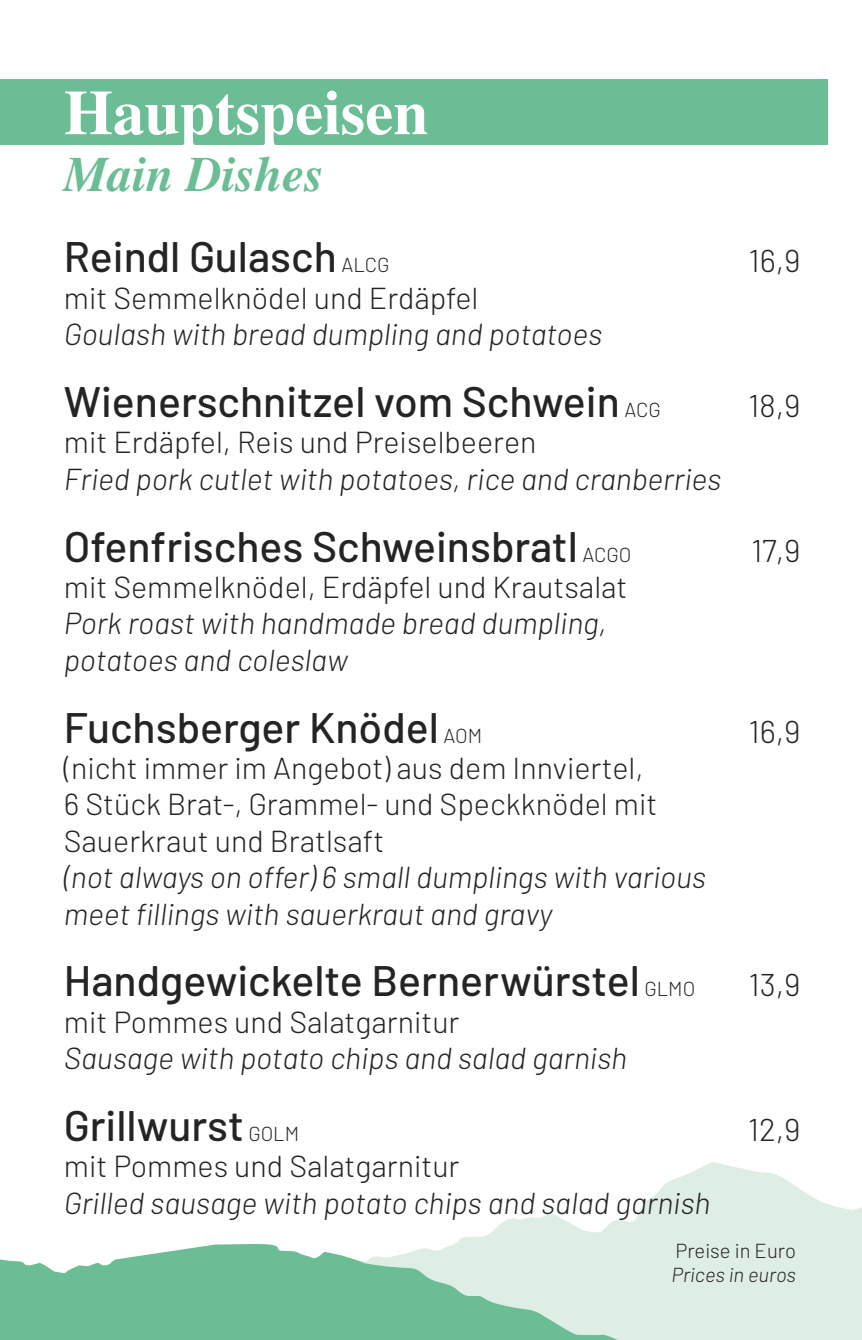
<style>
.page{position:relative;width:862px;height:1340px;background:#fff}
.page>*{position:absolute;margin:0;border:0;box-sizing:border-box;transform-origin:0 0}
.t1{font:700 63px "Times CE";color:#fff}
.t2{font:italic 700 49.5px "Times CE";color:#6abd94}
.t3{font:500 42.75px "Barlow";color:#262324}
.t4{font:300 31.5px "Barlow";color:#262324}
.t5{font:italic 300 30.38px/36.4px "Barlow";color:#262324}
.t6{font:300 30.38px/36.4px "Barlow";color:#262324}
.t7{font:italic 300 20.25px "Barlow";color:#262324}
.t8{font:300 20.25px "Barlow";color:#262324}
.s1{font-weight:300;font-size:20.25px}
</style>
<div class="page">
<svg style="left:0;top:1162px;width:861px;height:177px"></svg>
<div style="left:0;top:80px;width:827px;height:65px;background:#6abd94"></div>
<h1 class="t1" style="left:64px;top:75px;width:366px">Hauptspeisen</h1>
<h2 class="t2" style="left:64px;top:145px;width:261px">Main Dishes</h2>
<h3 class="t3" style="left:64px;top:230px;width:327px">Reindl Gulasch <span class="s1">ALCG</span></h3>
<p class="t4" style="left:748px;top:241px;width:53px">16,9</p>
<p class="t6" style="left:64px;top:279px;width:416px">mit Semmelknödel und Erdäpfel</p>
<p class="t5" style="left:64px;top:315px;width:539px">Goulash with bread dumpling and potatoes</p>
<h3 class="t3" style="left:64px;top:375px;width:598px">Wienerschnitzel vom Schwein <span class="s1">ACG</span></h3>
<p class="t4" style="left:748px;top:386px;width:53px">18,9</p>
<p class="t6" style="left:64px;top:423px;width:474px">mit Erdäpfel, Reis und Preiselbeeren</p>
<p class="t5" style="left:64px;top:460px;width:658px">Fried pork cutlet with potatoes, rice and cranberries</p>
<h3 class="t3" style="left:64px;top:519px;width:568px">Ofenfrisches Schweinsbratl <span class="s1">ACGO</span></h3>
<p class="t4" style="left:750px;top:530px;width:51px">17,9</p>
<p class="t6" style="left:64px;top:568px;width:564px">mit Semmelknödel, Erdäpfel und Krautsalat</p>
<p class="t5" style="left:64px;top:604px;width:544px">Pork roast with handmade bread dumpling, potatoes and coleslaw</p>
<h3 class="t3" style="left:64px;top:700px;width:419px">Fuchsberger Knödel <span class="s1">AOM</span></h3>
<p class="t4" style="left:748px;top:711px;width:53px">16,9</p>
<p class="t6" style="left:64px;top:749px;width:594px">(nicht immer im Angebot) aus dem Innviertel,<br>6 Stück Brat-, Grammel- und Speckknödel mit<br>Sauerkraut und Bratlsaft</p>
<p class="t5" style="left:64px;top:858px;width:643px">(not always on offer) 6 small dumplings with various meet fillings with sauerkraut and gravy</p>
<h3 class="t3" style="left:64px;top:954px;width:632px">Handgewickelte Bernerwürstel <span class="s1">GLMO</span></h3>
<p class="t4" style="left:748px;top:965px;width:53px">13,9</p>
<p class="t6" style="left:64px;top:1002px;width:397px">mit Pommes und Salatgarnitur</p>
<p class="t5" style="left:64px;top:1039px;width:564px">Sausage with potato chips and salad garnish</p>
<h3 class="t3" style="left:64px;top:1099px;width:237px">Grillwurst <span class="s1">GOLM</span></h3>
<p class="t4" style="left:747px;top:1110px;width:54px">12,9</p>
<p class="t6" style="left:64px;top:1147px;width:397px">mit Pommes und Salatgarnitur</p>
<p class="t5" style="left:64px;top:1183px;width:647px">Grilled sausage with potato chips and salad garnish</p>
<p class="t8" style="left:675px;top:1238px;width:122px">Preise in Euro</p>
<p class="t7" style="left:671px;top:1262px;width:126px">Prices in euros</p>
</div>
